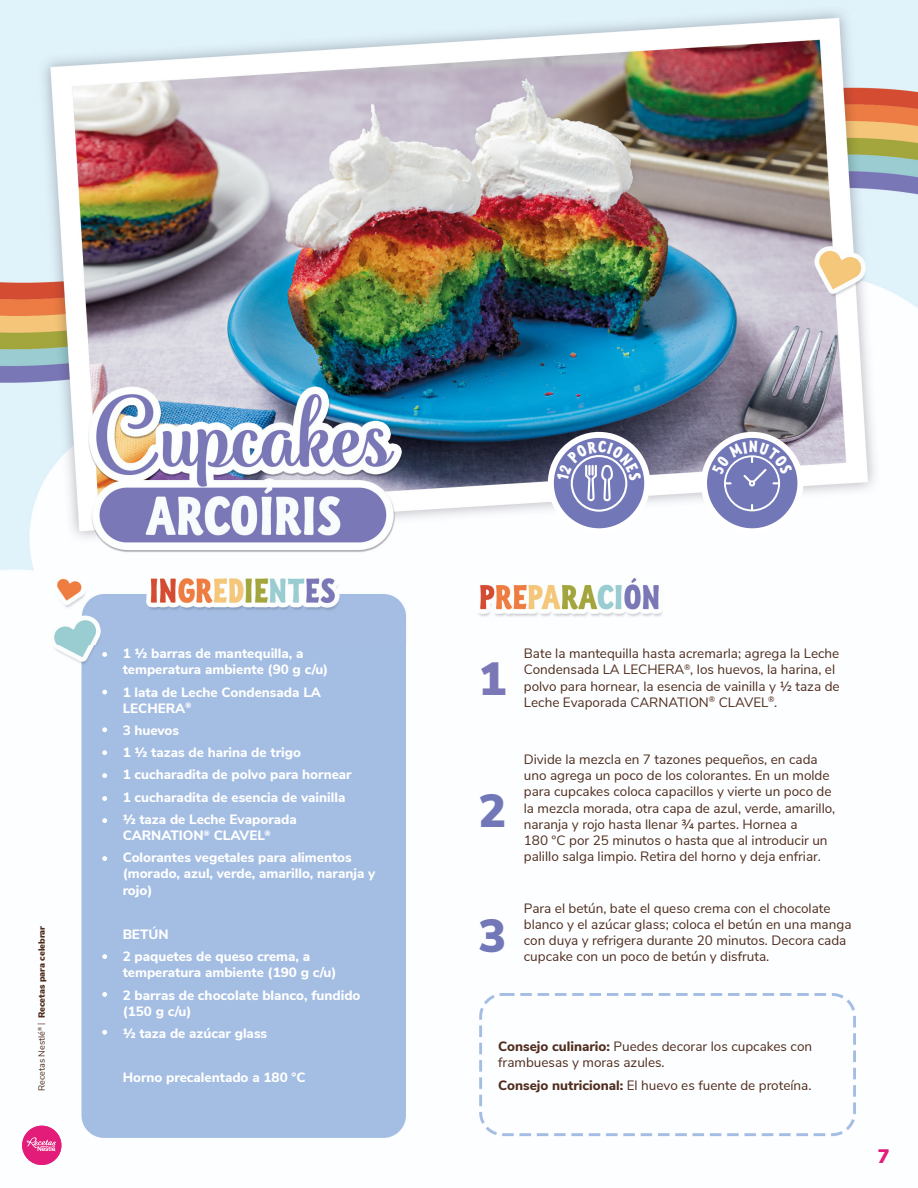
<style>
.page{position:relative;width:918px;height:1188px;background:#fff}
.page>*{position:absolute;margin:0;border:0;box-sizing:border-box;transform-origin:0 0}
.t1{font:900 46.5px "Nunito Sans";color:#7277b8}
.t2{font:900 46.5px "Nunito Sans";color:#7b78b7}
.t3{font:900 19.5px "Nunito Sans";color:#e31c79}
.t4{font:13.5px/16.2px "Nunito Sans";color:#502c1d}
.t5{font:800 13.5px/16.2px "Nunito Sans";color:#fff}
.t6{font:900 9px "Nunito Sans";color:#502c1d}
.s1{font-weight:400}
.s2{font-family:"Photo Wall Poster Serif";font-weight:400}
.s3{font-weight:800}
</style>
<div class="page">
<img style="left:22px;top:645px;width:834px;height:520px">
<img style="left:22px;top:1126px;width:39px;height:39px;border-radius:20px">
<svg style="left:27px;top:1137px;width:29px;height:14px"></svg>
<img style="left:0;top:0;width:918px;height:645px">
<svg style="left:701px;top:432px;width:102px;height:102px"></svg>
<svg style="left:548px;top:432px;width:102px;height:102px"></svg>
<svg style="left:102px;top:652px;width:5px;height:5px"></svg>
<svg style="left:102px;top:690px;width:5px;height:5px"></svg>
<svg style="left:102px;top:727px;width:5px;height:5px"></svg>
<svg style="left:102px;top:750px;width:5px;height:5px"></svg>
<svg style="left:102px;top:796px;width:5px;height:5px"></svg>
<svg style="left:102px;top:818px;width:5px;height:5px"></svg>
<svg style="left:102px;top:773px;width:5px;height:5px"></svg>
<svg style="left:102px;top:856px;width:5px;height:5px"></svg>
<svg style="left:102px;top:954px;width:5px;height:5px"></svg>
<svg style="left:102px;top:992px;width:5px;height:5px"></svg>
<svg style="left:102px;top:1030px;width:5px;height:5px"></svg>
<svg style="left:557px;top:441px;width:84px;height:61px"></svg>
<svg style="left:712px;top:441px;width:81px;height:70px"></svg>
<p class="t6" style="left:35px;top:1091px;width:167px;rotate:-90deg"><span class="s1">Recetas Nestlé</span><sup>®</sup> <span class="s2">|</span> Recetas para celebrar</p>
<p class="t5" style="left:123px;top:645px;width:207px">1 ½ barras de mantequilla, a temperatura ambiente (90 g c/u)</p>
<p class="t5" style="left:123px;top:683px;width:200px">1 lata de Leche Condensada LA<br>LECHERA<sup>®</sup></p>
<p class="t5" style="left:123px;top:721px;width:58px">3 huevos</p>
<p class="t5" style="left:123px;top:744px;width:180px">1 ½ tazas de harina de trigo</p>
<p class="t5" style="left:123px;top:766px;width:231px">1 cucharadita de polvo para hornear</p>
<p class="t5" style="left:123px;top:788px;width:224px">1 cucharadita de esencia de vainilla</p>
<p class="t5" style="left:123px;top:810px;width:176px">½ taza de Leche Evaporada<br>CARNATION<sup>®</sup> CLAVEL<sup>®</sup></p>
<p class="t5" style="left:123px;top:849px;width:254px">Colorantes vegetales para alimentos (morado, azul, verde, amarillo, naranja y rojo)</p>
<p class="t5" style="left:123px;top:925px;width:47px">BETÚN</p>
<p class="t5" style="left:123px;top:948px;width:215px">2 paquetes de queso crema, a temperatura ambiente (190 g c/u)</p>
<p class="t5" style="left:123px;top:986px;width:239px">2 barras de chocolate blanco, fundido (150 g c/u)</p>
<p class="t5" style="left:123px;top:1024px;width:146px">½ taza de azúcar glass</p>
<p class="t5" style="left:123px;top:1069px;width:185px">Horno precalentado a 180 °C</p>
<p class="t2" style="left:479px;top:644px;width:29px">1</p>
<p class="t1" style="left:479px;top:777px;width:29px">2</p>
<p class="t1" style="left:479px;top:902px;width:29px">3</p>
<p class="t4" style="left:524px;top:645px;width:317px">Bate la mantequilla hasta acremarla; agrega la Leche Condensada LA LECHERA<sup>®</sup>, los huevos, la harina, el polvo para hornear, la esencia de vainilla y ½ taza de Leche Evaporada CARNATION<sup>®</sup> CLAVEL<sup>®</sup>.</p>
<p class="t4" style="left:524px;top:750px;width:313px">Divide la mezcla en 7 tazones pequeños, en cada uno agrega un poco de los colorantes. En un molde para cupcakes coloca capacillos y vierte un poco de la mezcla morada, otra capa de azul, verde, amarillo, naranja y rojo hasta llenar ¾ partes. Hornea a<br>180 °C por 25 minutos o hasta que al introducir un palillo salga limpio. Retira del horno y deja enfriar.</p>
<p class="t4" style="left:524px;top:899px;width:329px">Para el betún, bate el queso crema con el chocolate blanco y el azúcar glass; coloca el betún en una manga con duya y refrigera durante 20 minutos. Decora cada cupcake con un poco de betún y disfruta.</p>
<p class="t4" style="left:498px;top:1038px;width:315px"><span class="s3">Consejo culinario:</span> Puedes decorar los cupcakes con frambuesas y moras azules.</p>
<p class="t4" style="left:498px;top:1077px;width:315px"><span class="s3">Consejo nutricional:</span> El huevo es fuente de proteína.</p>
<h2 class="t3" style="left:878px;top:1142px;width:13px">7</h2>
</div>
